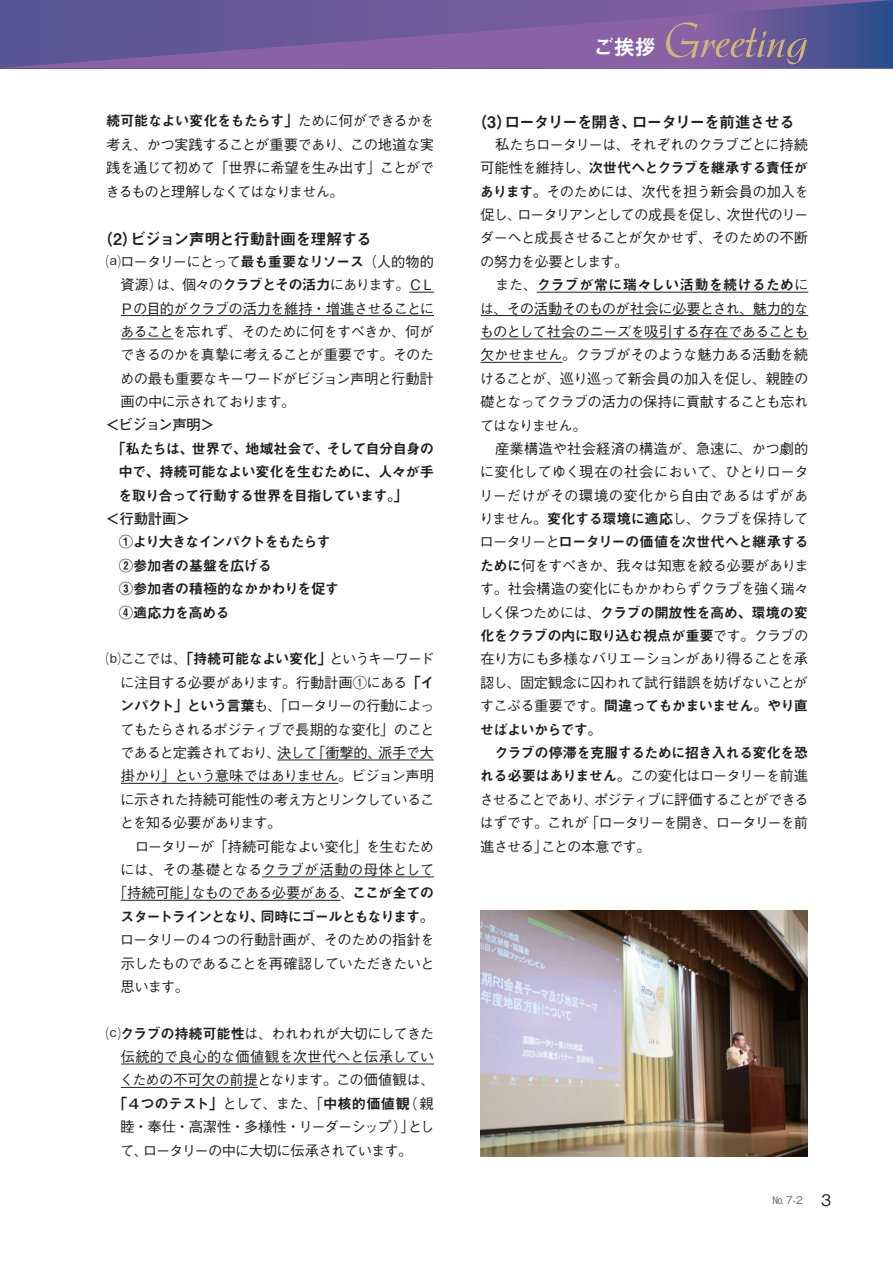
<style>
.page{position:relative;width:893px;height:1263px;background:#fff}
.page>*{position:absolute;margin:0;border:0;box-sizing:border-box;transform-origin:0 0}
.t1{font:21.3px "Midashi Go Pro MB31";color:#fff}
.t2{font:15.9px "Midashi Go Pro MB31";letter-spacing:-.07em;color:#231f20}
.t3{font:15.9px "Midashi Go Pro MB31";letter-spacing:-.05em;color:#231f20}
.t4{font:500 14.4px/23.4px "Gothic BBB Pro";letter-spacing:-.05em;color:#231f20;text-align:justify}
.t5{font:14.4px/23.4px "Midashi Go Pr 5 MB31";letter-spacing:-.05em;color:#231f20}
.t6{font:500 14.4px "Gothic BBB Pro";letter-spacing:-.09em;color:#231f20}
.t7{font:500 14.4px "Gothic BBB Pro";letter-spacing:-.075em;color:#231f20}
.t8{font:14.4px "Midashi Go Pr 5 MB31";letter-spacing:-.085em;color:#231f20}
.t9{font:14.4px "Midashi Go Pr 5 MB31";letter-spacing:-.01em;color:#231f20}
.t10{font:14.4px "Midashi Go Pr 5 MB31";letter-spacing:-.005em;color:#231f20}
.t11{font:500 14.4px "Gothic BBB Pro";letter-spacing:-.015em;color:#231f20}
.t12{font:700 14.4px "Futo Go B101 Pro";letter-spacing:-.04em;color:#231f20}
.t13{font:700 14.4px "Futo Go B101 Pr 6";color:#231f20}
.t14{font:500 10.65px "Gothic BBB Pro";color:#6c6d70}
.s1{font-family:"Gothic BBB Pro";font-weight:500}
.s2{font-family:"Midashi Go Pr 5 MB31";font-weight:400}
.s3{font-size:15.9px;color:#231f20}
</style>
<div class="page">
<svg style="left:1px;top:0;width:892px;height:68px;background:#6d5a9a"></svg>
<svg style="left:0;top:0;width:1px;height:68px"></svg>
<svg style="left:666px;top:22px;width:141px;height:42px;background:#846b96"></svg>
<svg style="left:409px;top:292px;width:25px;height:1px"></svg>
<hr style="left:121px;top:315px;width:313px;height:1px;background:#231f20">
<hr style="left:121px;top:339px;width:52px;height:1px;background:#231f20">
<hr style="left:277px;top:760px;width:157px;height:1px;background:#231f20">
<hr style="left:121px;top:783px;width:217px;height:1px;background:#231f20">
<hr style="left:262px;top:876px;width:172px;height:1px;background:#231f20">
<hr style="left:121px;top:900px;width:220px;height:1px;background:#231f20">
<hr style="left:121px;top:1064px;width:313px;height:1px;background:#231f20">
<hr style="left:121px;top:1087px;width:137px;height:1px;background:#231f20">
<hr style="left:537px;top:292px;width:271px;height:1px;background:#231f20">
<hr style="left:480px;top:315px;width:328px;height:1px;background:#231f20">
<hr style="left:480px;top:339px;width:328px;height:1px;background:#231f20">
<hr style="left:480px;top:362px;width:82px;height:1px;background:#231f20">
<img style="left:480px;top:910px;width:328px;height:247px">
<p class="t5" style="left:106px;top:108px;width:330px">続可能なよい変化をもたらす」<span class="s1">ために何ができるかを</span></p>
<p class="t4" style="left:105px;top:131px;width:330px">考え、かつ実践することが重要であり、この地道な実践を通じて初めて「世界に希望を生み出す」ことができるものと理解しなくてはなりません。</p>
<p class="t3" style="left:105px;top:226px;width:268px">(2)ビジョン声明と行動計画を理解する</p>
<p class="t4" style="left:120px;top:248px;width:317px;text-indent:-13px">⒜ロータリーにとって<span class="s2">最も重要なリソース</span>（人的物的資源）は、個々の<span class="s2">クラブとその活力</span>にあります。ＣＬＰの目的がクラブの活力を維持・増進させることにあることを忘れず、そのために何をすべきか、何ができるのかを真摯に考えることが重要です。そのための最も重要なキーワードがビジョン声明と行動計画の中に示されております。</p>
<p class="t12" style="left:106px;top:413px;width:110px">＜ビジョン声明＞</p>
<p class="t5" style="left:118px;top:436px;width:317px;text-align:justify;text-indent:-7px">「私たちは、世界で、地域社会で、そして自分自身の中で、持続可能なよい変化を生むために、人々が手を取り合って行動する世界を目指しています。」</p>
<p class="t13" style="left:106px;top:507px;width:86px">＜行動計画＞</p>
<p class="t5" style="left:119px;top:529px;width:222px">①より大きなインパクトをもたらす<br>②参加者の基盤を広げる<br>③参加者の積極的なかかわりを促す<br>④適応力を高める</p>
<p class="t6" style="left:106px;top:647px;width:329px">⒝ここでは、<span class="s2">「持続可能なよい変化」</span>というキーワード</p>
<p class="t4" style="left:120px;top:669px;width:316px">に注目する必要があります。行動計画①にある<span class="s2">「イ</span></p>
<p class="t7" style="left:120px;top:694px;width:316px"><span class="s2">ンパクト」という言葉</span>も、「ロータリーの行動によっ</p>
<p class="t4" style="left:120px;top:716px;width:316px">てもたらされるポジティブで長期的な変化」のこと</p>
<p class="t4" style="left:120px;top:739px;width:315px">であると定義されており、決して「衝撃的、派手で大</p>
<p class="t4" style="left:121px;top:762px;width:315px">掛かり」という意味ではありません。ビジョン声明</p>
<p class="t4" style="left:120px;top:786px;width:316px">に示された持続可能性の考え方とリンクしているこ</p>
<p class="t4" style="left:120px;top:809px;width:163px">とを知る必要があります。</p>
<p class="t4" style="left:121px;top:833px;width:315px">　ロータリーが「持続可能なよい変化」を生むため</p>
<p class="t11" style="left:120px;top:858px;width:316px">には、その基礎となるクラブが活動の母体として</p>
<p class="t4" style="left:113px;top:879px;width:323px">「持続可能」なものである必要がある、<span class="s2">ここが全ての</span></p>
<p class="t8" style="left:120px;top:905px;width:315px">スタートラインとなり、同時にゴールともなります。</p>
<p class="t4" style="left:120px;top:926px;width:316px">ロータリーの４つの行動計画が、そのための指針を示したものであることを再確認していただきたいと思います。</p>
<p class="t4" style="left:120px;top:1020px;width:317px;text-indent:-13px">⒞<span class="s2">クラブの持続可能性</span>は、われわれが大切にしてきた伝統的で良心的な価値観を次世代へと伝承していくための不可欠の前提となります。この価値観は、</p>
<p class="t9" style="left:113px;top:1092px;width:322px">「４つのテスト」<span class="s1">として、また、「</span>中核的価値観<span class="s1">(親</span></p>
<p class="t4" style="left:120px;top:1113px;width:316px">睦・奉仕・高潔性・多様性・リーダーシップ)」として、ロータリーの中に大切に伝承されています。</p>
<h1 class="t1" style="left:593px;top:30px;width:65px">ご挨拶</h1>
<p class="t2" style="left:479px;top:109px;width:317px">(3)ロータリーを開き、ロータリーを前進させる</p>
<p class="t4" style="left:480px;top:131px;width:329px">　私たちロータリーは、それぞれのクラブごとに持続</p>
<p class="t5" style="left:480px;top:155px;width:329px"><span class="s1">可能性を維持し、</span>次世代へとクラブを継承する責任が</p>
<p class="t4" style="left:480px;top:178px;width:330px"><span class="s2">あります。</span>そのためには、次代を担う新会員の加入を促し、ロータリアンとしての成長を促し、次世代のリーダーへと成長させることが欠かせず、そのための不断の努力を必要とします。</p>
<p class="t10" style="left:480px;top:273px;width:329px"><span class="s1">　また、</span>クラブが常に瑞々しい活動を続けるため<span class="s1">に</span></p>
<p class="t4" style="left:479px;top:295px;width:331px;text-align:left">は、その活動そのものが社会に必要とされ、魅力的なものとして社会のニーズを吸引する存在であることも欠かせません。クラブがそのような魅力ある活動を続けることが、巡り巡って新会員の加入を促し、親睦の礎となってクラブの活力の保持に貢献することも忘れてはなりません。<br>　産業構造や社会経済の構造が、急速に、かつ劇的に変化してゆく現在の社会において、ひとりロータリーだけがその環境の変化から自由であるはずがありません。<span class="s2">変化する環境に適応</span>し、クラブを保持して</p>
<p class="t5" style="left:480px;top:529px;width:331px"><span class="s1">ロータリーと</span>ロータリーの価値を次世代へと継承する</p>
<p class="t4" style="left:480px;top:552px;width:330px"><span class="s2">ために</span>何をすべきか、我々は知恵を絞る必要があります。社会構造の変化にもかかわらずクラブを強く瑞々</p>
<p class="t5" style="left:479px;top:599px;width:331px"><span class="s1">しく保つためには、</span>クラブの開放性を高め、環境の変化をクラブの内に取り込む視点が重要<span class="s1">です。クラブの</span></p>
<p class="t4" style="left:480px;top:645px;width:329px">在り方にも多様なバリエーションがあり得ることを承認し、固定観念に囚われて試行錯誤を妨げないことが</p>
<p class="t5" style="left:480px;top:693px;width:330px"><span class="s1">すこぶる重要です。</span>間違ってもかまいません。やり直せばよいからです。</p>
<p class="t5" style="left:494px;top:740px;width:315px">クラブの停滞を克服するために招き入れる変化を恐</p>
<p class="t4" style="left:479px;top:762px;width:331px"><span class="s2">れる必要はありません。</span>この変化はロータリーを前進させることであり、ポジティブに評価することができるはずです。これが「ロータリーを開き、ロータリーを前進させる」ことの本意です。</p>
<p class="t14" style="left:773px;top:1191px;width:60px">№ 7-2 <span class="s3">3</span></p>
</div>
